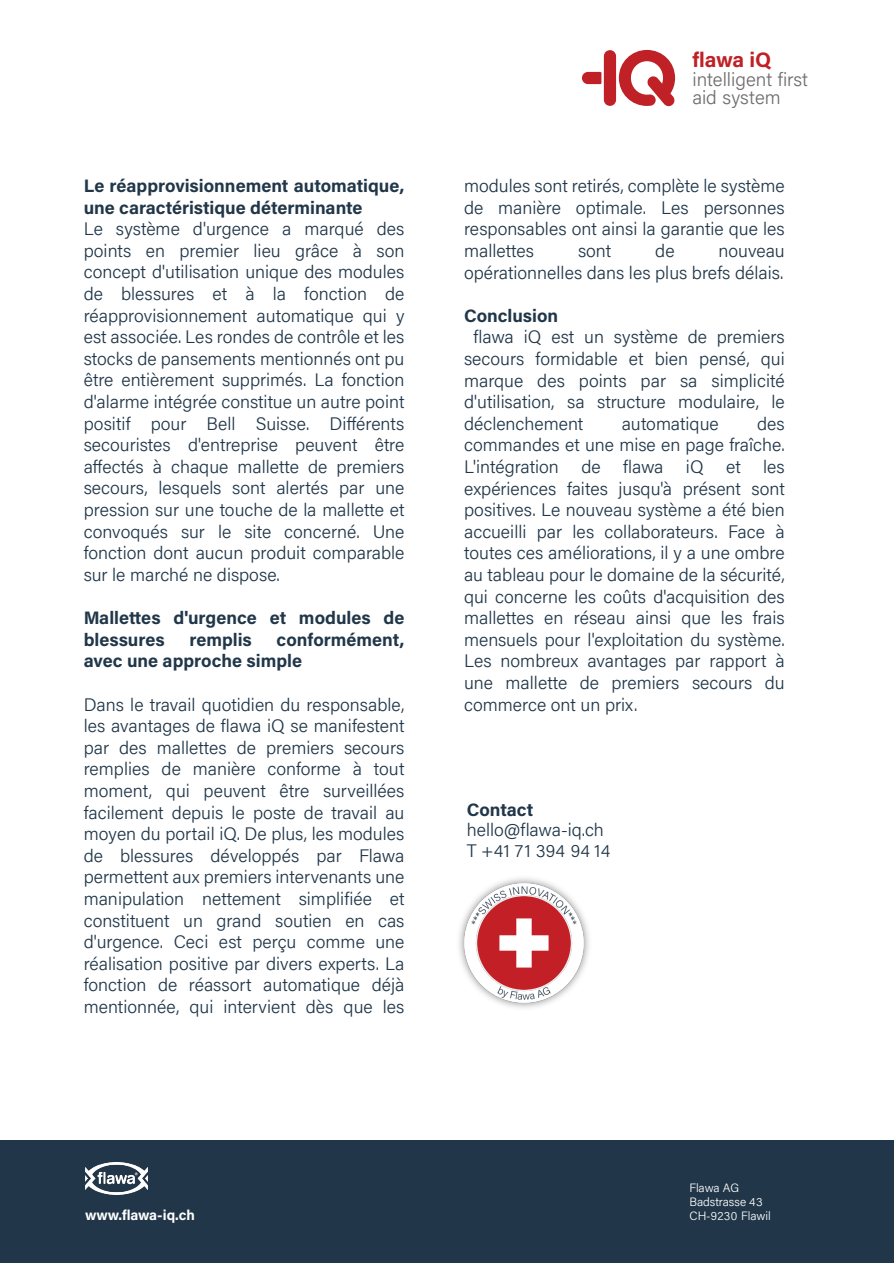
<style>
.page{position:relative;width:894px;height:1263px;background:#fff}
.page>*{position:absolute;margin:0;border:0;box-sizing:border-box;transform-origin:0 0}
.t1{font:700 21px "Acumin Pro";letter-spacing:-.005em;color:#c02126}
.t2{font:300 19.05px/18.6px "Acumin Pro";color:#706e6d}
.t3{font:300 18px/21.6px "Acumin Pro";color:#213749;text-align:justify}
.t4{font:700 18px/21.6px "Acumin Pro";color:#213749}
.t5{font:700 14.25px "Acumin Pro";letter-spacing:-.01em;color:#fff}
.t6{font:300 12px/14.4px "Acumin Pro";letter-spacing:-.005em;color:#fff}
</style>
<div class="page">
<div style="left:0;top:1141px;width:893px;height:122px;background:#213749"></div>
<img style="left:85px;top:1162px;width:62px;height:32px">
<div style="left:603px;top:50px;width:13px;height:56px;background:#c02126;border-radius:6px"></div>
<svg style="left:618px;top:50px;width:56px;height:56px"></svg>
<svg style="left:582px;top:72px;width:19px;height:12px"></svg>
<img style="left:459px;top:878px;width:130px;height:130px">
<p class="t4" style="left:84px;top:176px;width:322px">Le réapprovisionnement automatique, une caractéristique déterminante</p>
<p class="t3" style="left:84px;top:217px;width:322px">Le système d'urgence a marqué des points en premier lieu grâce à son concept d'utilisation unique des modules de blessures et à la fonction de réapprovisionnement automatique qui y est associée. Les rondes de contrôle et les stocks de pansements mentionnés ont pu être entièrement supprimés. La fonction d'alarme intégrée constitue un autre point positif pour Bell Suisse. Différents secouristes d'entreprise peuvent être affectés à chaque mallette de premiers secours, lesquels sont alertés par une pression sur une touche de la mallette et convoqués sur le site concerné. Une fonction dont aucun produit comparable sur le marché ne dispose.</p>
<p class="t4" style="left:84px;top:608px;width:322px">Mallettes d'urgence et modules de blessures</p>
<p class="t4" style="left:84px;top:630px;width:322px;text-indent:193px">conformément, avec une approche simple</p>
<p class="t3" style="left:84px;top:693px;width:322px">Dans le travail quotidien du responsable, les avantages de flawa iQ se manifestent par des mallettes de premiers secours remplies de manière conforme à tout moment, qui peuvent être surveillées facilement depuis le poste de travail au moyen du portail iQ. De plus, les modules de blessures développés par Flawa permettent aux premiers intervenants une manipulation nettement simplifiée et constituent un grand soutien en cas d'urgence. Ceci est perçu comme une réalisation positive par divers experts. La fonction de réassort automatique déjà mentionnée, qui intervient dès que les</p>
<p class="t4" style="left:189px;top:630px;width:64px">remplis</p>
<p class="t1" style="left:692px;top:51px;width:80px">flawa iQ</p>
<p class="t2" style="left:692px;top:69px;width:117px">intelligent first aid system</p>
<p class="t3" style="left:464px;top:174px;width:322px">modules sont retirés, complète le système de manière optimale. Les personnes responsables ont ainsi la garantie que les mallettes</p>
<p class="t3" style="left:578px;top:239px;width:35px">sont</p>
<p class="t3" style="left:655px;top:239px;width:21px">de</p>
<p class="t3" style="left:464px;top:239px;width:322px;text-align:right">nouveau<br>opérationnelles dans les plus brefs délais.</p>
<p class="t4" style="left:464px;top:306px;width:96px">Conclusion</p>
<p class="t3" style="left:464px;top:326px;width:322px;text-indent:9px">flawa iQ est un système de premiers secours formidable et bien pensé, qui marque des points par sa simplicité d'utilisation, sa structure modulaire, le déclenchement</p>
<p class="t3" style="left:464px;top:412px;width:322px;text-indent:293px">des commandes et une mise en page fraîche.<br>L'intégration de flawa iQ et les expériences faites jusqu'à présent sont positives. Le nouveau système a été bien accueilli par les collaborateurs. Face à toutes ces améliorations, il y a une ombre au tableau pour le domaine de la sécurité, qui concerne les coûts d'acquisition des mallettes en réseau ainsi que les frais mensuels pour l'exploitation du système.<br>Les nombreux avantages par rapport à une mallette de premiers secours du commerce ont un prix.</p>
<p class="t3" style="left:621px;top:412px;width:98px">automatique</p>
<p class="t4" style="left:466px;top:800px;width:68px">Contact</p>
<p class="t3" style="left:466px;top:819px;width:145px;line-height:20.4px">hello@flawa-iq.ch<br>T +41 71 394 94 14</p>
<p class="t6" style="left:689px;top:1180px;width:75px">Flawa AG<br>Badstrasse 43</p>
<p class="t5" style="left:85px;top:1210px;width:111px">www.flawa-iq.ch</p>
<p class="t6" style="left:689px;top:1208px;width:83px">CH-9230 Flawil</p>
</div>
